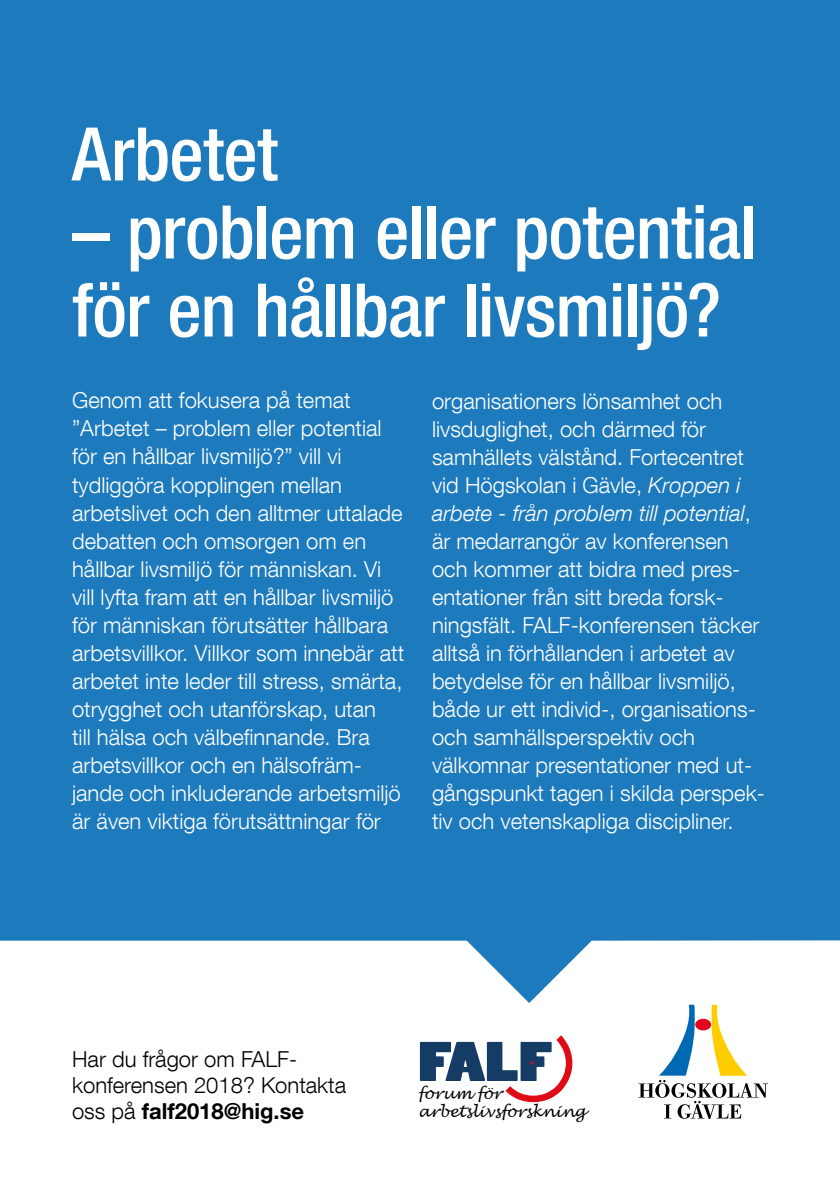
<style>
.page{position:relative;width:840px;height:1191px;background:#fff}
.page>*{position:absolute;margin:0;border:0;box-sizing:border-box;transform-origin:0 0}
.t1{font:500 condensed 74px/78px "Helvetica Neue LT Com";letter-spacing:-.01em;color:#fff}
.t2{font:52.2px "Poplar Std";color:#143c65;scale:1.55 1}
.t3{font:300 22px/28px "Helvetica Neue LT Com";color:#fff}
.t4{font:300 22px/26px "Helvetica Neue LT Com";color:#000}
.t5{font:italic 15.6px/18.2px "Lucida Handwriting";color:#000}
.s1{font-style:italic}
.s2{font-weight:700}
</style>
<div class="page">
<div style="left:0;top:0;width:839px;height:1191px;background:#1d7abc"></div>
<div style="left:0;top:940px;width:839px;height:251px;background:#fff"></div>
<svg style="left:638px;top:1004px;width:129px;height:115px;background:#ddded6"></svg>
<div style="left:505px;top:1034px;width:67px;height:68px;background:#fff"></div>
<h1 class="t1" style="left:72px;top:114px;width:207px">Arbetet</h1>
<h1 class="t1" style="left:72px;top:192px;width:686px">– problem eller potential för en hållbar livsmiljö?</h1>
<p class="t3" style="left:72px;top:386px;width:333px">Genom att fokusera på temat ”Arbetet – problem eller potential för en hållbar livsmiljö?” vill vi tydliggöra kopplingen mellan arbetslivet och den alltmer uttalade debatten och omsorgen om en hållbar livsmiljö för människan. Vi vill lyfta fram att en hållbar livsmiljö för människan förutsätter hållbara arbetsvillkor. Villkor som innebär att arbetet inte leder till stress, smärta, otrygghet och utanförskap, utan<br>till hälsa och välbefinnande. Bra arbetsvillkor och en hälsofräm&shy;jande och inkluderande arbetsmiljö är även viktiga förutsättningar för</p>
<p class="t3" style="left:432px;top:386px;width:334px">organisationers lönsamhet och livsduglighet, och därmed för samhällets välstånd. Fortecentret vid Högskolan i Gävle, <span class="s1">Kroppen i arbete - från problem till potential</span>, är medarrangör av konferensen och kommer att bidra med pres&shy;entationer från sitt breda forsk&shy;ningsfält. FALF-konferensen täcker alltså in förhållanden i arbetet av betydelse för en hållbar livsmiljö, både ur ett individ-, organisations&shy;och samhällsperspektiv och välkomnar presentationer med ut&shy;gångspunkt tagen i skilda perspek&shy;tiv och vetenskapliga discipliner.</p>
<p class="t4" style="left:72px;top:1045px;width:275px">Har du frågor om FALF&shy;konferensen 2018? Kontakta oss på <span class="s2">falf2018@hig.se</span></p>
<h2 class="t2" style="left:418px;top:1033px;width:88px">FALF</h2>
<p class="t5" style="left:418px;top:1085px;width:169px">forum för arbetslivsforskning</p>
</div>
